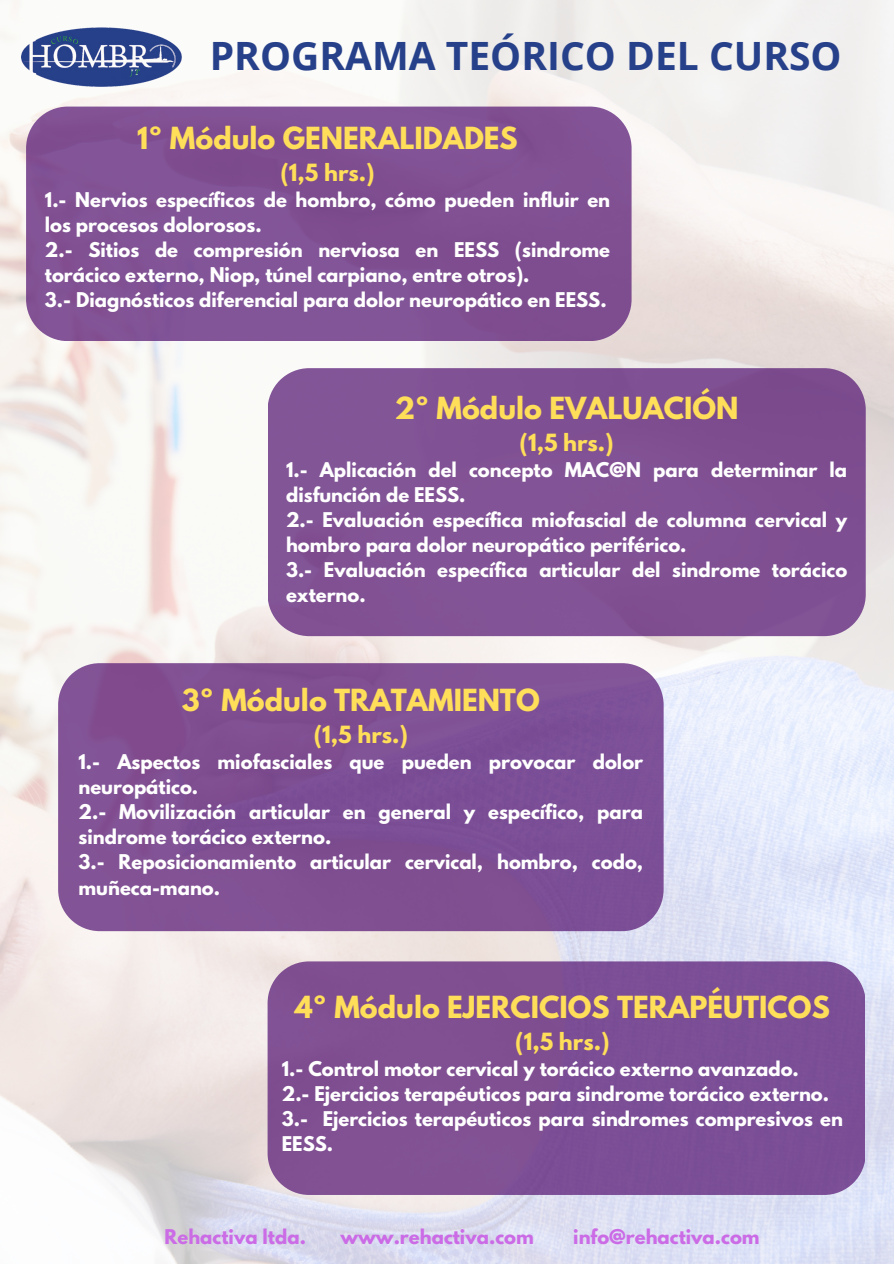
<style>
.page{position:relative;width:894px;height:1264px;background:#fff}
.page>*{position:absolute;margin:0;border:0;box-sizing:border-box;transform-origin:0 0}
.t1{font:700 39px "Open Sans";color:#26408a}
.t2{font:700 27px "League Spartan";color:#ffde59}
.t3{font:700 21px "League Spartan";color:#ffde59}
.t4{font:700 18px/25px "League Spartan";color:#fff}
.t5{font:700 18px "League Spartan";color:#cb6ce6}
</style>
<div class="page">
<img style="left:0;top:0;width:893px;height:1263px">
<img style="left:22px;top:27px;width:160px;height:59px">
<div style="left:26px;top:107px;width:605px;height:234px;background:#815295"></div>
<div style="left:267px;top:368px;width:598px;height:268px;background:#815194"></div>
<div style="left:58px;top:663px;width:605px;height:268px;background:#7f4f95"></div>
<div style="left:267px;top:961px;width:598px;height:233px;background:#7d4f95"></div>
<h1 class="t1" style="left:210px;top:28px;width:633px">PROGRAMA TEÓRICO DEL CURSO</h1>
<p class="t2" style="left:137px;top:124px;width:382px">1º Módulo GENERALIDADES</p>
<p class="t3" style="left:280px;top:162px;width:96px">(1,5 hrs.)</p>
<p class="t4" style="left:45px;top:189px;width:566px">1.- Nervios específicos de hombro, cómo pueden influir en los procesos dolorosos.</p>
<p class="t4" style="left:45px;top:239px;width:566px">2.- Sitios de compresión nerviosa en EESS (sindrome torácico externo, Niop, túnel carpiano, entre otros).</p>
<p class="t4" style="left:45px;top:289px;width:563px">3.- Diagnósticos diferencial para dolor neuropático en EESS.</p>
<p class="t2" style="left:394px;top:394px;width:345px">2º Módulo EVALUACIÓN</p>
<p class="t3" style="left:519px;top:432px;width:96px">(1,5 hrs.)</p>
<p class="t4" style="left:286px;top:459px;width:562px">1.- Aplicación del concepto MAC@N para determinar la disfunción de EESS.</p>
<p class="t4" style="left:286px;top:509px;width:562px">2.- Evaluación específica miofascial de columna cervical y hombro para dolor neuropático periférico.</p>
<p class="t4" style="left:286px;top:559px;width:562px">3.- Evaluación específica articular del sindrome torácico externo.</p>
<p class="t2" style="left:182px;top:687px;width:359px">3º Módulo TRATAMIENTO</p>
<p class="t3" style="left:314px;top:724px;width:96px">(1,5 hrs.)</p>
<p class="t4" style="left:78px;top:752px;width:566px">1.- Aspectos miofasciales que pueden provocar dolor neuropático.</p>
<p class="t4" style="left:78px;top:802px;width:566px">2.- Movilización articular en general y específico, para sindrome torácico externo.</p>
<p class="t4" style="left:78px;top:852px;width:566px">3.- Reposicionamiento articular cervical, hombro, codo, muñeca-mano.</p>
<p class="t2" style="left:295px;top:993px;width:536px">4º Módulo EJERCICIOS TERAPÉUTICOS</p>
<p class="t3" style="left:515px;top:1031px;width:96px">(1,5 hrs.)</p>
<p class="t4" style="left:282px;top:1058px;width:518px">1.- Control motor cervical y torácico externo avanzado.</p>
<p class="t4" style="left:282px;top:1083px;width:548px">2.- Ejercicios terapéuticos para sindrome torácico externo.</p>
<p class="t4" style="left:282px;top:1108px;width:562px">3.- Ejercicios terapéuticos para sindromes compresivos en<br>EESS.</p>
<p class="t5" style="left:165px;top:1227px;width:143px">Rehactiva ltda.</p>
<p class="t5" style="left:340px;top:1227px;width:195px">www.rehactiva.com</p>
<p class="t5" style="left:573px;top:1227px;width:188px">info@rehactiva.com</p>
</div>
